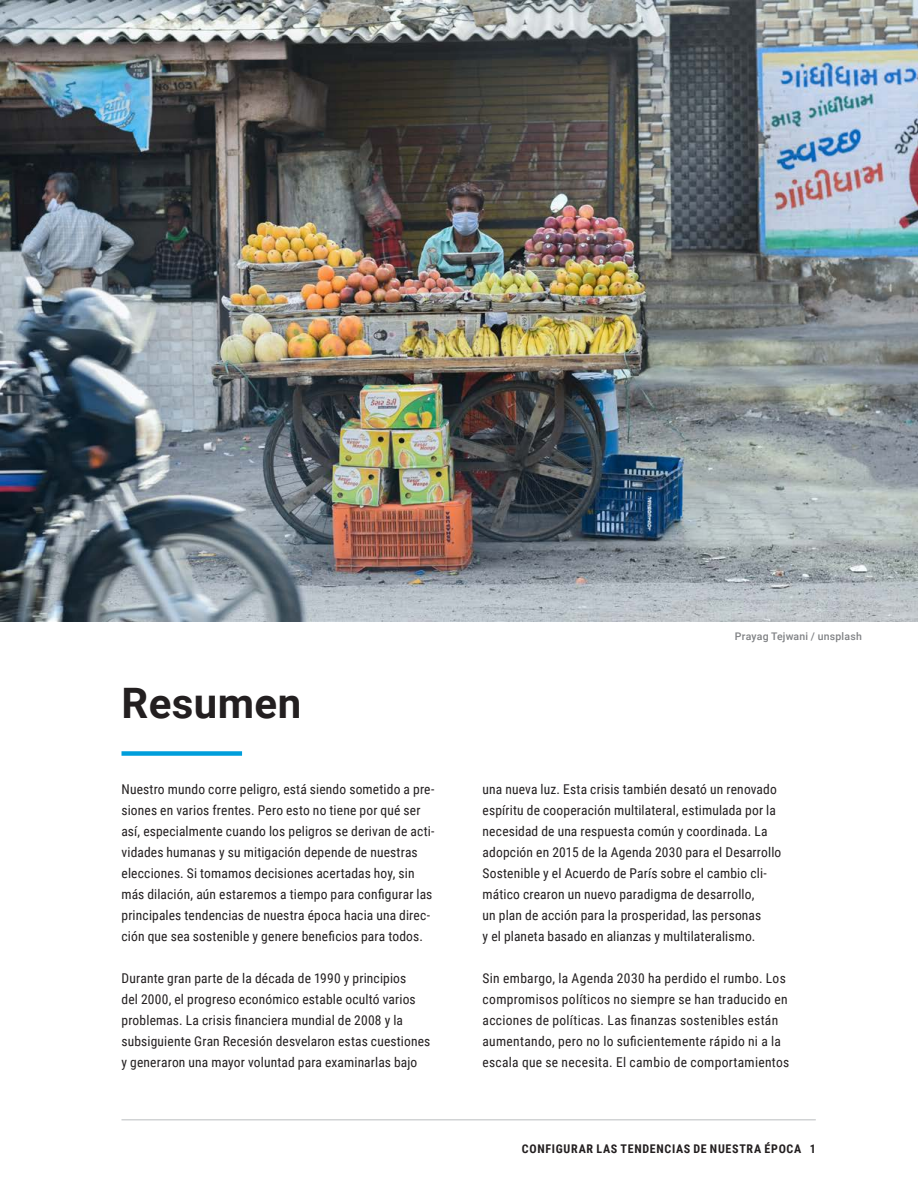
<style>
.page{position:relative;width:918px;height:1188px;background:#fff}
.page>*{position:absolute;margin:0;border:0;box-sizing:border-box;transform-origin:0 0}
.t1{font:700 42px "Roboto";letter-spacing:.01em;color:#231f20}
.t2{font:13.5px/21px "Roboto Condensed";letter-spacing:.015em;color:#231f20}
.t3{font:700 12px "Roboto Condensed";letter-spacing:.06em;color:#231f20}
.t4{font:500 10.5px "Roboto";letter-spacing:.02em;color:#808285}
</style>
<div class="page">
<div style="left:122px;top:751px;width:120px;height:5px;background:#009edb"></div>
<img style="left:0;top:0;width:918px;height:621px">
<hr style="left:122px;top:1119px;width:694px;height:1px;background:#d1d3d4">
<h1 class="t1" style="left:122px;top:673px;width:181px">Resumen</h1>
<p class="t2" style="left:122px;top:778px;width:315px">Nuestro mundo corre peligro, está siendo sometido a pre&shy;siones en varios frentes. Pero esto no tiene por qué ser así, especialmente cuando los peligros se derivan de acti&shy;vidades humanas y su mitigación depende de nuestras elecciones. Si tomamos decisiones acertadas hoy, sin más dilación, aún estaremos a tiempo para configurar las principales tendencias de nuestra época hacia una direc&shy;ción que sea sostenible y genere beneficios para todos.</p>
<p class="t2" style="left:122px;top:967px;width:310px">Durante gran parte de la década de 1990 y principios<br>del 2000, el progreso económico estable ocultó varios problemas. La crisis financiera mundial de 2008 y la subsiguiente Gran Recesión desvelaron estas cuestiones y generaron una mayor voluntad para examinarlas bajo</p>
<p class="t4" style="left:735px;top:628px;width:128px">Prayag Tejwani / unsplash</p>
<p class="t2" style="left:483px;top:778px;width:300px">una nueva luz. Esta crisis también desató un renovado espíritu de cooperación multilateral, estimulada por la necesidad de una respuesta común y coordinada. La adopción en 2015 de la Agenda 2030 para el Desarrollo Sostenible y el Acuerdo de París sobre el cambio cli&shy;mático crearon un nuevo paradigma de desarrollo,<br>un plan de acción para la prosperidad, las personas<br>y el planeta basado en alianzas y multilateralismo.</p>
<p class="t2" style="left:483px;top:967px;width:308px">Sin embargo, la Agenda 2030 ha perdido el rumbo. Los compromisos políticos no siempre se han traducido en acciones de políticas. Las finanzas sostenibles están aumentando, pero no lo suficientemente rápido ni a la escala que se necesita. El cambio de comportamientos</p>
<p class="t3" style="left:522px;top:1140px;width:295px">CONFIGURAR LAS TENDENCIAS DE NUESTRA ÉPOCA 1</p>
</div>
